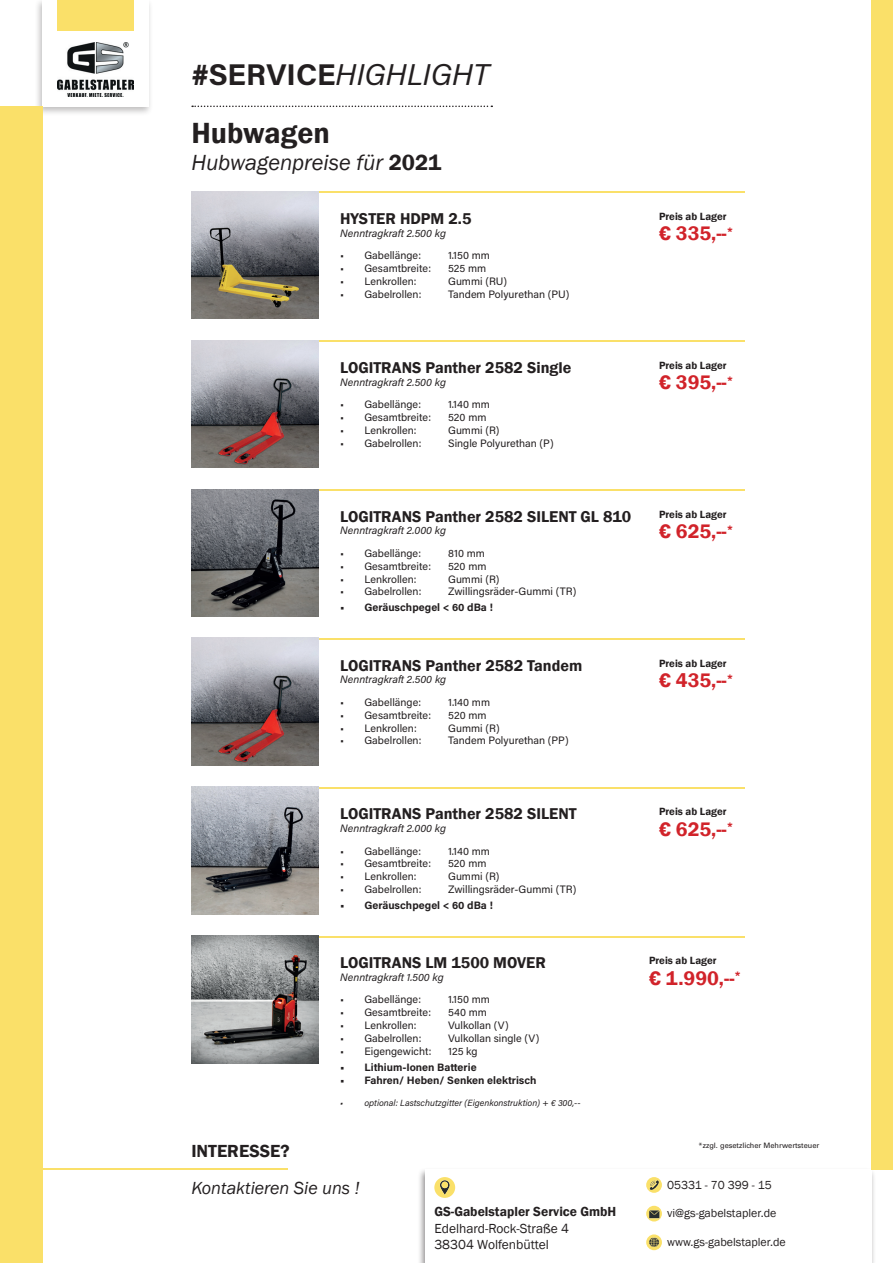
<style>
.page{position:relative;width:893px;height:1263px;background:#fff}
.page>*{position:absolute;margin:0;border:0;box-sizing:border-box;transform-origin:0 0}
.t1{font:30px "Acumin Variable Concept";letter-spacing:.02em;color:#231f20}
.t2{font:600 30px "Franklin Gothic";color:#231f20}
.t3{font:italic 22.5px "Franklin Gothic";color:#231f20}
.t4{font:600 20.1px "Franklin Gothic";color:#d1232a}
.t5{font:italic 18px "Franklin Gothic";color:#231f20}
.t6{font:600 18px "Franklin Gothic";color:#231f20}
.t7{font:600 16.05px "Franklin Gothic";color:#231f20}
.t8{font:13.5px/16.2px "Franklin Gothic";color:#231f20}
.t9{font:600 13.5px "Franklin Gothic";color:#231f20}
.t10{font:12px "Franklin Gothic";color:#231f20}
.t11{font:10.8px "Acumin Variable Concept";letter-spacing:.02em;color:#231f20}
.t12{font:600 10.8px "Franklin Gothic";color:#231f20}
.t13{font:10.8px "Acumin Variable Concept";letter-spacing:.055em;color:#231f20}
.t14{font:10.8px "Acumin Variable Concept";letter-spacing:.05em;color:#231f20}
.t15{font:9px "Acumin Variable Concept";letter-spacing:.01em;color:#231f20}
.t16{font:7.5px "Univers LT Pro 55 Roman";color:#231f20}
.s1{font-family:"Franklin Gothic";font-weight:600}
.s2{font-weight:600;font-style:normal}
</style>
<div class="page">
<div style="left:417px;top:1167px;width:459px;height:96px;background:#231f20;opacity:.5"></div>
<div style="left:425px;top:1169px;width:447px;height:94px;background:#fff"></div>
<div style="left:35px;top:0;width:118px;height:116px;background:#231f20;opacity:.29"></div>
<div style="left:43px;top:0;width:106px;height:106px;background:#fff"></div>
<div style="left:0;top:106px;width:43px;height:1157px;background:#fae069"></div>
<div style="left:57px;top:0;width:77px;height:30px;background:#fae069"></div>
<img style="left:57px;top:42px;width:77px;height:54px">
<svg style="left:192px;top:106px;width:300px;height:1px"></svg>
<svg style="left:646px;top:1206px;width:16px;height:15px"></svg>
<svg style="left:646px;top:1234px;width:16px;height:16px"></svg>
<img style="left:647px;top:1208px;width:14px;height:12px">
<img style="left:646px;top:1177px;width:15px;height:16px">
<img style="left:646px;top:1235px;width:15px;height:13px">
<div style="left:434px;top:1177px;width:21px;height:21px;background:#fae069;border-radius:50%"></div>
<img style="left:434px;top:1177px;width:18px;height:21px">
<div style="left:872px;top:0;width:21px;height:1169px;background:#fae069"></div>
<hr style="left:43px;top:1169px;width:245px;height:1px;background:#fae069">
<img style="left:191px;top:935px;width:128px;height:128px">
<img style="left:191px;top:638px;width:128px;height:127px">
<img style="left:191px;top:340px;width:128px;height:128px">
<img style="left:191px;top:489px;width:128px;height:127px">
<img style="left:191px;top:787px;width:128px;height:127px">
<img style="left:191px;top:191px;width:128px;height:128px">
<hr style="left:319px;top:191px;width:425px;height:2px;background:#fae069">
<hr style="left:319px;top:340px;width:425px;height:2px;background:#fae069">
<hr style="left:319px;top:489px;width:425px;height:2px;background:#fae069">
<hr style="left:319px;top:638px;width:425px;height:2px;background:#fae069">
<hr style="left:319px;top:787px;width:425px;height:2px;background:#fae069">
<hr style="left:319px;top:935px;width:425px;height:2px;background:#fae069">
<h1 class="t1" style="left:191px;top:54px;width:300px"><span class="s1">#</span>SERVICEHIGHLIGHT</h1>
<h1 class="t2" style="left:191px;top:115px;width:140px">Hubwagen</h1>
<h2 class="t3" style="left:191px;top:148px;width:251px">Hubwagenpreise für <span class="s2">2021</span></h2>
<h3 class="t7" style="left:340px;top:209px;width:133px">HYSTER HDPM 2.5</h3>
<p class="t11" style="left:340px;top:226px;width:107px">Nenntragkraft 2.500 kg</p>
<p class="t11" style="left:340px;top:248px;width:82px">• Gabellänge:</p>
<p class="t11" style="left:448px;top:248px;width:43px">1.150 mm</p>
<p class="t11" style="left:340px;top:261px;width:92px">• Gesamtbreite:</p>
<p class="t11" style="left:448px;top:261px;width:39px">525 mm</p>
<p class="t11" style="left:340px;top:274px;width:78px">• Lenkrollen:</p>
<p class="t11" style="left:448px;top:274px;width:60px">Gummi (RU)</p>
<p class="t11" style="left:340px;top:287px;width:82px">• Gabelrollen:</p>
<p class="t11" style="left:448px;top:287px;width:123px">Tandem Polyurethan (PU)</p>
<h3 class="t7" style="left:340px;top:357px;width:233px">LOGITRANS Panther 2582 Single</h3>
<p class="t11" style="left:340px;top:374px;width:107px">Nenntragkraft 2.500 kg</p>
<p class="t11" style="left:340px;top:397px;width:82px">• Gabellänge:</p>
<p class="t11" style="left:448px;top:397px;width:43px">1.140 mm</p>
<p class="t11" style="left:340px;top:410px;width:92px">• Gesamtbreite:</p>
<p class="t11" style="left:448px;top:410px;width:40px">520 mm</p>
<p class="t11" style="left:340px;top:423px;width:78px">• Lenkrollen:</p>
<p class="t11" style="left:448px;top:423px;width:53px">Gummi (R)</p>
<p class="t11" style="left:340px;top:435px;width:82px">• Gabelrollen:</p>
<p class="t11" style="left:448px;top:435px;width:107px">Single Polyurethan (P)</p>
<p class="t12" style="left:659px;top:210px;width:69px">Preis ab Lager</p>
<h3 class="t4" style="left:659px;top:221px;width:76px">€ 335,--<sup>*</sup></h3>
<p class="t12" style="left:659px;top:359px;width:69px">Preis ab Lager</p>
<h3 class="t4" style="left:659px;top:370px;width:76px">€ 395,--<sup>*</sup></h3>
<h3 class="t7" style="left:340px;top:506px;width:292px">LOGITRANS Panther 2582 SILENT GL 810</h3>
<p class="t11" style="left:340px;top:523px;width:107px">Nenntragkraft 2.000 kg</p>
<p class="t11" style="left:340px;top:546px;width:82px">• Gabellänge:</p>
<p class="t11" style="left:448px;top:546px;width:38px">810 mm</p>
<p class="t11" style="left:340px;top:558px;width:92px">• Gesamtbreite:</p>
<p class="t11" style="left:448px;top:558px;width:40px">520 mm</p>
<p class="t11" style="left:340px;top:571px;width:78px">• Lenkrollen:</p>
<p class="t11" style="left:448px;top:571px;width:53px">Gummi (R)</p>
<p class="t11" style="left:340px;top:584px;width:82px">• Gabelrollen:</p>
<p class="t11" style="left:448px;top:584px;width:130px">Zwillingsräder-Gummi (TR)</p>
<p class="t13" style="left:340px;top:600px;width:154px">• Geräuschpegel &lt; 60 dBa !</p>
<h3 class="t7" style="left:340px;top:655px;width:244px">LOGITRANS Panther 2582 Tandem</h3>
<p class="t11" style="left:340px;top:672px;width:107px">Nenntragkraft 2.500 kg</p>
<p class="t11" style="left:340px;top:694px;width:82px">• Gabellänge:</p>
<p class="t11" style="left:448px;top:694px;width:43px">1.140 mm</p>
<p class="t11" style="left:340px;top:707px;width:92px">• Gesamtbreite:</p>
<p class="t11" style="left:448px;top:707px;width:40px">520 mm</p>
<p class="t11" style="left:340px;top:720px;width:78px">• Lenkrollen:</p>
<p class="t11" style="left:448px;top:720px;width:53px">Gummi (R)</p>
<p class="t11" style="left:340px;top:733px;width:82px">• Gabelrollen:</p>
<p class="t11" style="left:448px;top:733px;width:122px">Tandem Polyurethan (PP)</p>
<p class="t12" style="left:659px;top:507px;width:69px">Preis ab Lager</p>
<h3 class="t4" style="left:659px;top:519px;width:76px">€ 625,--<sup>*</sup></h3>
<p class="t12" style="left:659px;top:656px;width:69px">Preis ab Lager</p>
<h3 class="t4" style="left:659px;top:668px;width:76px">€ 435,--<sup>*</sup></h3>
<h3 class="t7" style="left:340px;top:804px;width:238px">LOGITRANS Panther 2582 SILENT</h3>
<p class="t11" style="left:340px;top:821px;width:107px">Nenntragkraft 2.000 kg</p>
<p class="t11" style="left:340px;top:843px;width:82px">• Gabellänge:</p>
<p class="t11" style="left:448px;top:843px;width:43px">1.140 mm</p>
<p class="t11" style="left:340px;top:856px;width:92px">• Gesamtbreite:</p>
<p class="t11" style="left:448px;top:856px;width:40px">520 mm</p>
<p class="t11" style="left:340px;top:869px;width:78px">• Lenkrollen:</p>
<p class="t11" style="left:448px;top:869px;width:53px">Gummi (R)</p>
<p class="t11" style="left:340px;top:882px;width:82px">• Gabelrollen:</p>
<p class="t11" style="left:448px;top:882px;width:130px">Zwillingsräder-Gummi (TR)</p>
<p class="t13" style="left:340px;top:898px;width:154px">• Geräuschpegel &lt; 60 dBa !</p>
<h3 class="t7" style="left:340px;top:953px;width:207px">LOGITRANS LM 1500 MOVER</h3>
<p class="t11" style="left:340px;top:970px;width:105px">Nenntragkraft 1.500 kg</p>
<p class="t11" style="left:340px;top:992px;width:82px">• Gabellänge:</p>
<p class="t11" style="left:448px;top:992px;width:43px">1.150 mm</p>
<p class="t11" style="left:340px;top:1005px;width:92px">• Gesamtbreite:</p>
<p class="t11" style="left:448px;top:1005px;width:40px">540 mm</p>
<p class="t11" style="left:340px;top:1018px;width:78px">• Lenkrollen:</p>
<p class="t11" style="left:448px;top:1018px;width:62px">Vulkollan (V)</p>
<p class="t11" style="left:340px;top:1031px;width:82px">• Gabelrollen:</p>
<p class="t11" style="left:448px;top:1031px;width:92px">Vulkollan single (V)</p>
<p class="t11" style="left:340px;top:1044px;width:92px">• Eigengewicht:</p>
<p class="t11" style="left:448px;top:1044px;width:31px">125 kg</p>
<p class="t14" style="left:340px;top:1059px;width:137px">• Lithium-Ionen Batterie</p>
<p class="t13" style="left:340px;top:1072px;width:197px">• Fahren/ Heben/ Senken elektrisch</p>
<p class="t15" style="left:340px;top:1097px;width:242px">• optional: Lastschutzgitter (Eigenkonstruktion) + € 300,--</p>
<h3 class="t6" style="left:191px;top:1140px;width:100px">INTERESSE?</h3>
<h3 class="t5" style="left:191px;top:1177px;width:170px">Kontaktieren Sie uns !</h3>
<p class="t9" style="left:434px;top:1203px;width:184px">GS-Gabelstapler Service GmbH</p>
<p class="t8" style="left:434px;top:1220px;width:136px">Edelhard-Rock-Straße 4<br>38304 Wolfenbüttel</p>
<p class="t12" style="left:659px;top:805px;width:69px">Preis ab Lager</p>
<h3 class="t4" style="left:659px;top:817px;width:76px">€ 625,--<sup>*</sup></h3>
<p class="t12" style="left:649px;top:954px;width:69px">Preis ab Lager</p>
<h3 class="t4" style="left:649px;top:965px;width:93px">€ 1.990,--<sup>*</sup></h3>
<p class="t16" style="left:699px;top:1140px;width:122px">*zzgl. gesetzlicher Mehrwertsteuer</p>
<p class="t10" style="left:667px;top:1177px;width:106px">05331 - 70 399 - 15</p>
<p class="t10" style="left:667px;top:1205px;width:111px">vi@gs-gabelstapler.de</p>
<p class="t10" style="left:667px;top:1234px;width:120px">www.gs-gabelstapler.de</p>
</div>
